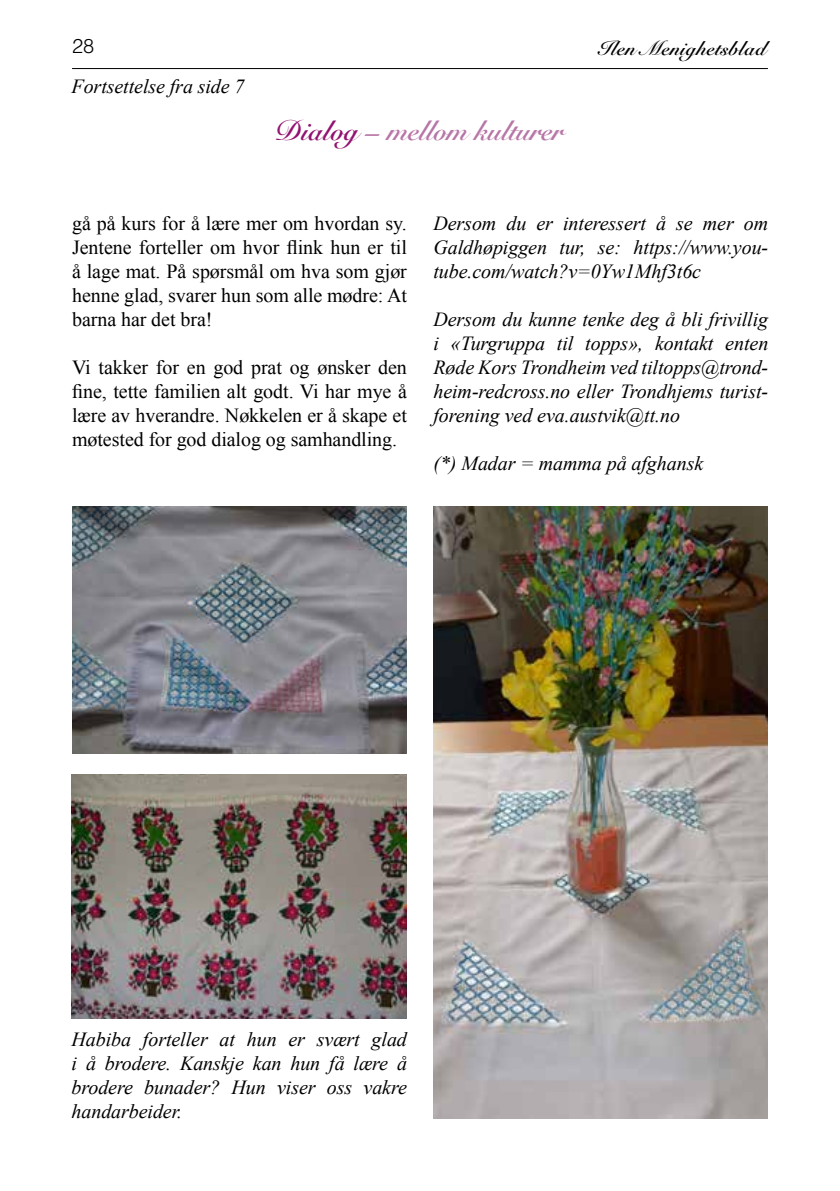
<style>
.page{position:relative;width:840px;height:1191px;background:#fff}
.page>*{position:absolute;margin:0;border:0;box-sizing:border-box;transform-origin:0 0}
.t1{font:28px "Snell Roundhand Bold Script";color:#b775a6}
.t2{font:italic 20px/24px "Times New Roman";letter-spacing:-.005em;color:#000;text-align:justify}
.t3{font:20px/24px "Times New Roman";letter-spacing:-.005em;color:#000;text-align:justify}
.t4{font:20px "Snell Roundhand Bold Script";letter-spacing:.02em;color:#000}
.t5{font:300 20px "Helvetica LT Std";color:#000}
.s1{color:#911270}
</style>
<div class="page">
<hr style="left:72px;top:68px;width:695px;height:1px;background:#000">
<img style="left:72px;top:507px;width:334px;height:246px">
<img style="left:72px;top:775px;width:334px;height:243px">
<img style="left:433px;top:507px;width:334px;height:612px">
<p class="t5" style="left:72px;top:34px;width:24px">28</p>
<p class="t4" style="left:598px;top:36px;width:168px">Ilen Menighetsblad</p>
<p class="t2" style="left:72px;top:74px;width:174px">Fortsettelse fra side 7</p>
<h1 class="t1" style="left:275px;top:114px;width:290px"><span class="s1">Dialog</span> – mellom kulturer</h1>
<p class="t3" style="left:72px;top:211px;width:336px">gå på kurs for å lære mer om hvordan sy.<br>Jentene forteller om hvor flink hun er til å lage mat. På spørsmål om hva som gjør henne glad, svarer hun som alle mødre: At barna har det bra!</p>
<p class="t3" style="left:72px;top:355px;width:336px">Vi takker for en god prat og ønsker den fine, tette familien alt godt. Vi har mye å lære av hverandre. Nøkkelen er å skape et møtested for god dialog og samhandling.</p>
<p class="t2" style="left:433px;top:211px;width:336px">Dersom du er interessert å se mer om Galdhøpiggen tur, se: https://www.you&shy;tube.com/watch?v=0Yw1Mhf3t6c</p>
<p class="t2" style="left:433px;top:307px;width:336px">Dersom du kunne tenke deg å bli frivillig i «Turgruppa til topps», kontakt enten Røde Kors Trondheim ved tiltopps@trond&shy;heim-redcross.no eller Trondhjems turist&shy;forening ved eva.austvik@tt.no</p>
<p class="t2" style="left:433px;top:451px;width:271px">(*) Madar = mamma på afghansk</p>
<p class="t2" style="left:72px;top:1026px;width:337px">Habiba forteller at hun er svært glad i å brodere. Kanskje kan hun få lære å brodere bunader? Hun viser oss vakre handarbeider.</p>
</div>
